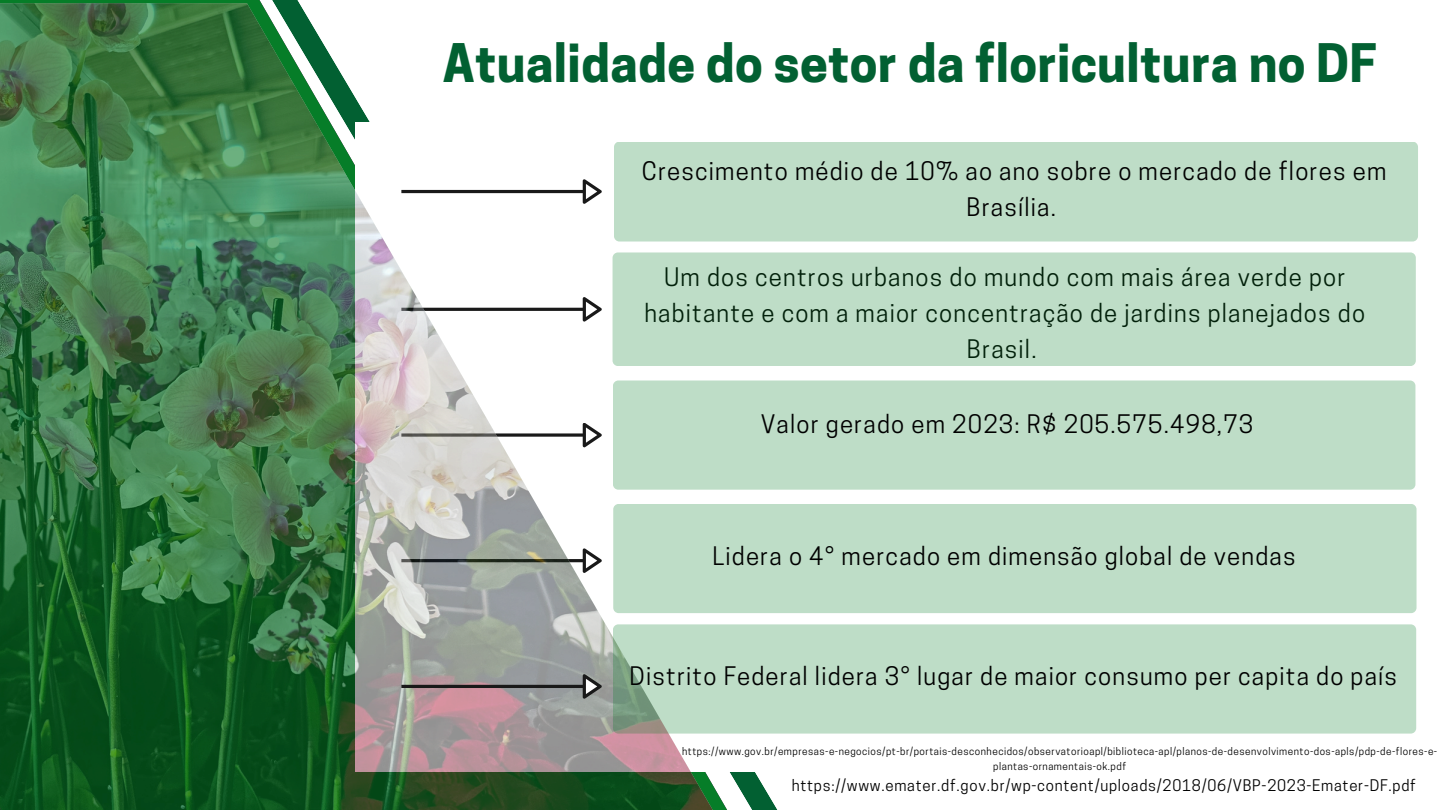
<style>
.page{position:relative;width:1440px;height:810px;background:#fff}
.page>*{position:absolute;margin:0;border:0;box-sizing:border-box;transform-origin:0 0}
.t1{font:700 49.8px "Cooper Hewitt";letter-spacing:.005em;color:#026032}
.t2{font:24px/36px "Cooper Hewitt";letter-spacing:.05em;color:#000;text-align:center}
.t3{font:15.1px "Cooper Hewitt";letter-spacing:.05em;color:#000}
.t4{font:10px/15px "Cooper Hewitt";letter-spacing:.05em;color:#000;text-align:center}
</style>
<div class="page">
<div style="left:614px;top:142px;width:804px;height:100px;background:#beddc7;border-radius:5px"></div>
<img style="left:0;top:3px;width:720px;height:807px">
<div style="left:613px;top:252px;width:803px;height:114px;background:#beddc7;border-radius:5px"></div>
<div style="left:613px;top:504px;width:803px;height:109px;background:#beddc7;border-radius:5px"></div>
<div style="left:613px;top:380px;width:802px;height:110px;background:#beddc7;border-radius:5px"></div>
<div style="left:613px;top:624px;width:803px;height:110px;background:#beddc7;border-radius:5px"></div>
<svg style="left:401px;top:674px;width:201px;height:25px"></svg>
<p class="t1" style="left:443px;top:44px;width:936px">Atualidade do setor da floricultura no DF</p>
<h2 class="t2" style="left:642px;top:156px;width:746px">Crescimento médio de 10% ao ano sobre o mercado de flores em<br>Brasília.</h2>
<h1 class="t2" style="left:644px;top:262px;width:722px">Um dos centros urbanos do mundo com mais área verde por habitante e com a maior concentração de jardins planejados do<br>Brasil.</h1>
<h2 class="t2" style="left:761px;top:409px;width:494px">Valor gerado em 2023: R$ 205.575.498,73</h2>
<h2 class="t2" style="left:713px;top:541px;width:585px">Lidera o 4° mercado em dimensão global de vendas</h2>
<h2 class="t2" style="left:630px;top:661px;width:769px">Distrito Federal lidera 3° lugar de maior consumo per capita do país</h2>
<p class="t4" style="left:682px;top:745px;width:757px">https://www.gov.br/empresas-e-negocios/pt-br/portais-desconhecidos/observatorioapl/biblioteca-apl/planos-de-desenvolvimento-dos-apls/pdp-de-flores-e&shy;plantas-ornamentais-ok.pdf</p>
<h2 class="t3" style="left:792px;top:780px;width:626px">https://www.emater.df.gov.br/wp-content/uploads/2018/06/VBP-2023-Emater-DF.pdf</h2>
</div>
